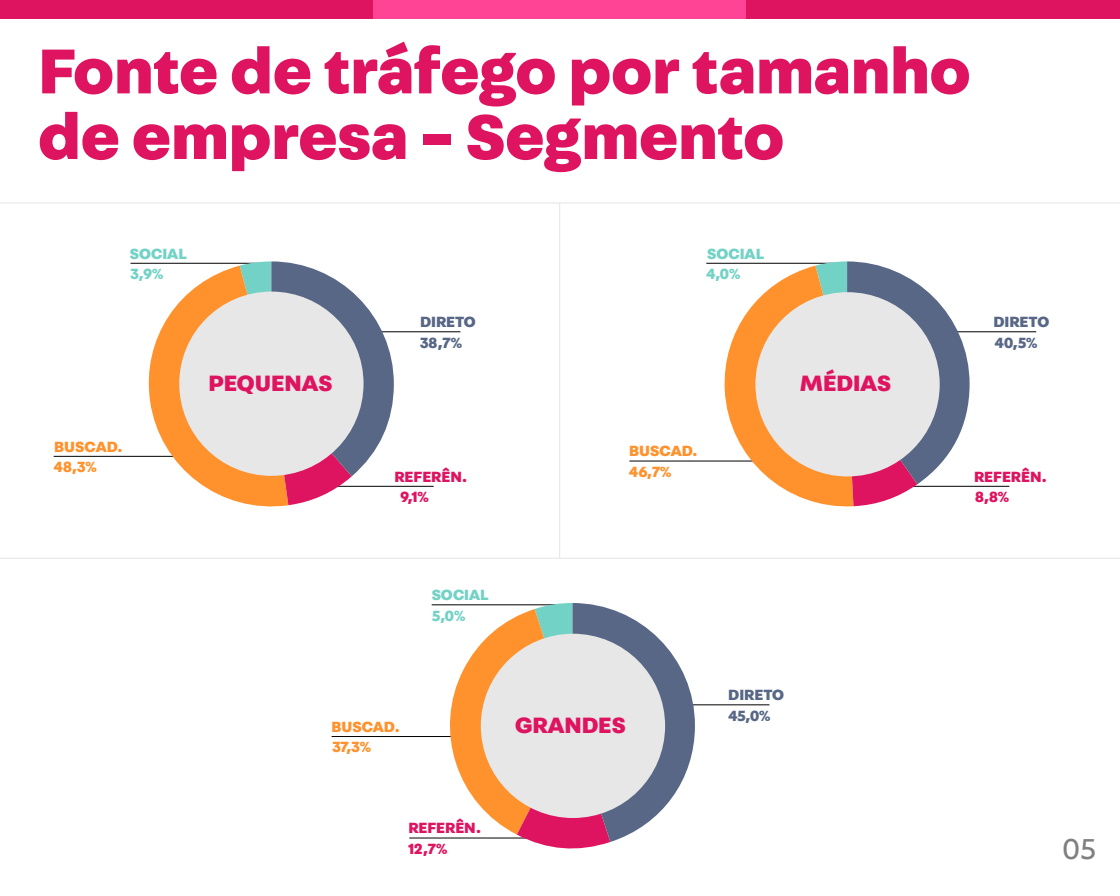
<style>
.page{position:relative;width:1120px;height:896px;background:#fff}
.page>*{position:absolute;margin:0;border:0;box-sizing:border-box;transform-origin:0 0}
.t1{font:900 67.38px/65.6px "Fabriga";color:#de1460}
.t2{font:30.62px "Fabriga";color:#7f7f7f}
.t3{font:900 23.62px "Fabriga";color:#de1460}
.t4{font:900 15.75px/20.3px "Fabriga";color:#de1460}
.t5{font:900 15.75px/20.3px "Fabriga";color:#ff922d}
.t6{font:900 15.75px/20.3px "Fabriga";color:#576785}
.t7{font:900 15.75px/20.3px "Fabriga";color:#73d2c6}
</style>
<div class="page">
<div style="left:0;top:1px;width:373px;height:18px;background:#de1460"></div>
<div style="left:373px;top:1px;width:373px;height:18px;background:#ff4495"></div>
<div style="left:746px;top:1px;width:374px;height:18px;background:#de1460"></div>
<hr style="left:559px;top:203px;width:1px;height:355px;background:#e5e5e5">
<hr style="left:0;top:558px;width:1120px;height:1px;background:#e5e5e5">
<hr style="left:0;top:203px;width:1120px;height:1px;background:#e5e5e5">
<hr style="left:335px;top:486px;width:99px;height:1px;background:#000">
<hr style="left:362px;top:332px;width:98px;height:1px;background:#000">
<hr style="left:54px;top:456px;width:153px;height:1px;background:#000">
<hr style="left:131px;top:263px;width:133px;height:1px;background:#000">
<svg style="left:141px;top:261px;width:253px;height:246px"></svg>
<div style="left:179px;top:292px;width:185px;height:184px;background:#e7e7e7;border-radius:50%"></div>
<hr style="left:910px;top:486px;width:99px;height:1px;background:#000">
<hr style="left:937px;top:332px;width:99px;height:1px;background:#000">
<hr style="left:629px;top:461px;width:154px;height:1px;background:#000">
<hr style="left:706px;top:263px;width:134px;height:1px;background:#000">
<svg style="left:722px;top:261px;width:248px;height:246px"></svg>
<div style="left:755px;top:292px;width:185px;height:184px;background:#e7e7e7;border-radius:50%"></div>
<hr style="left:409px;top:838px;width:139px;height:1px;background:#000">
<hr style="left:671px;top:705px;width:98px;height:1px;background:#000">
<hr style="left:332px;top:736px;width:153px;height:1px;background:#000">
<hr style="left:432px;top:605px;width:133px;height:1px;background:#000">
<svg style="left:433px;top:603px;width:262px;height:246px"></svg>
<div style="left:481px;top:634px;width:184px;height:184px;background:#e7e7e7;border-radius:50%"></div>
<p class="t1" style="left:38px;top:37px;width:934px">Fonte de tráfego por tamanho de empresa - Segmento</p>
<p class="t7" style="left:130px;top:243px;width:59px">SOCIAL<br>3,9%</p>
<p class="t5" style="left:54px;top:436px;width:71px">BUSCAD.<br>48,3%</p>
<p class="t3" style="left:208px;top:367px;width:125px">PEQUENAS</p>
<p class="t6" style="left:420px;top:312px;width:57px">DIRETO<br>38,7%</p>
<p class="t4" style="left:401px;top:466px;width:68px;text-indent:-6px">REFERÊN.<br>9,1%</p>
<p class="t7" style="left:707px;top:243px;width:59px">SOCIAL<br>4,0%</p>
<p class="t5" style="left:629px;top:441px;width:70px">BUSCAD.<br>46,7%</p>
<p class="t3" style="left:800px;top:367px;width:93px">MÉDIAS</p>
<p class="t6" style="left:994px;top:312px;width:57px">DIRETO<br>40,5%</p>
<p class="t4" style="left:974px;top:466px;width:75px">REFERÊN.<br>8,8%</p>
<p class="t7" style="left:432px;top:585px;width:59px">SOCIAL<br>5,0%</p>
<p class="t5" style="left:331px;top:716px;width:70px">BUSCAD.<br>37,3%</p>
<p class="t3" style="left:515px;top:709px;width:112px">GRANDES</p>
<p class="t4" style="left:408px;top:818px;width:75px">REFERÊN.<br>12,7%</p>
<p class="t6" style="left:728px;top:685px;width:57px">DIRETO<br>45,0%</p>
<p class="t2" style="left:1062px;top:829px;width:36px">05</p>
</div>
